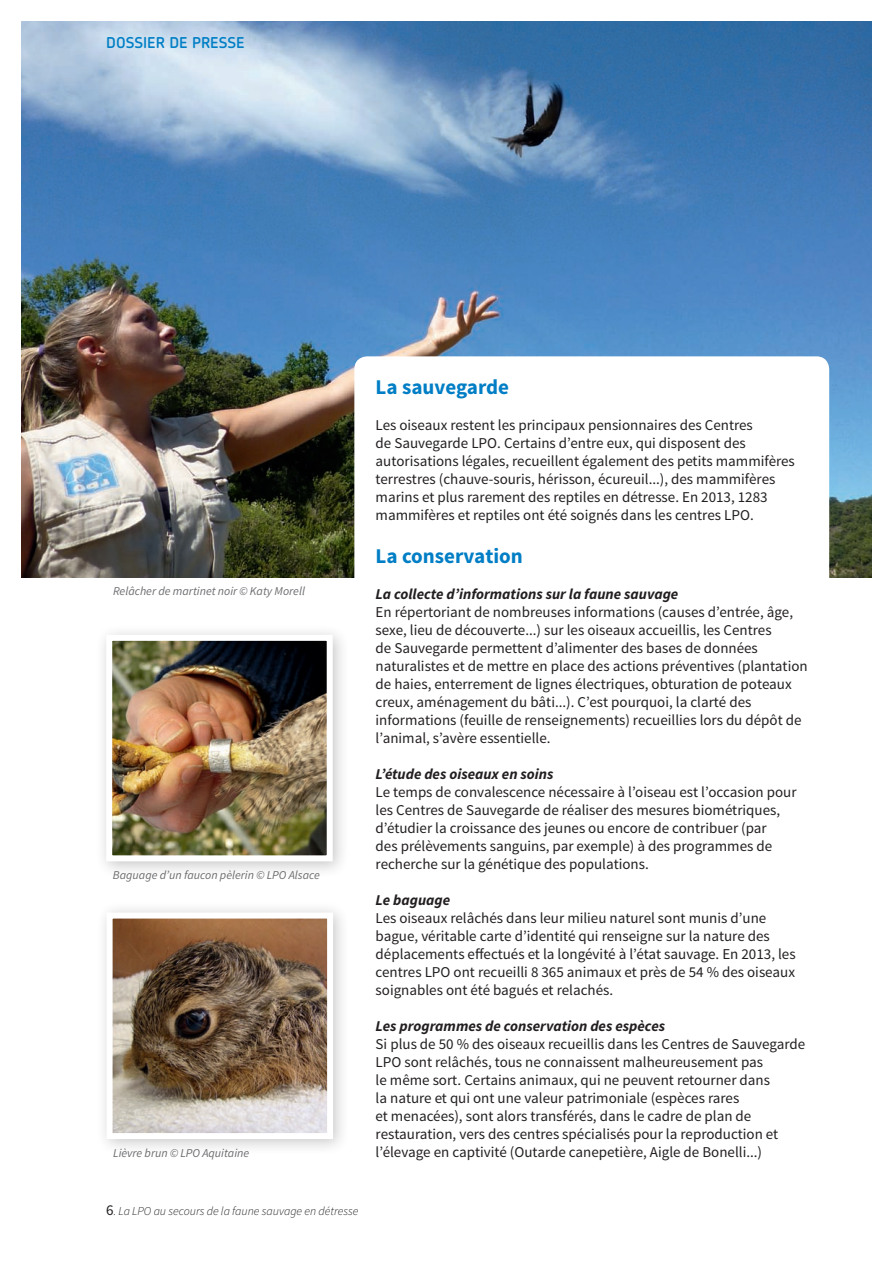
<style>
.page{position:relative;width:893px;height:1263px;background:#fff}
.page>*{position:absolute;margin:0;border:0;box-sizing:border-box;transform-origin:0 0}
.t1{font:700 21px "Source Sans Pro";color:#007ec5}
.t2{font:15px/18px "Source Sans Pro";color:#231f20}
.t3{font:italic 700 15px "Source Sans Pro";color:#231f20}
.t4{font:600 15px "Chevin";color:#007ec5}
.t5{font:italic 12px "Source Sans Pro";color:#6c6d70}
.t6{font:italic 300 12px "Source Sans Pro";color:#231f20}
.s1{font-weight:400;font-style:normal;font-size:15px}
</style>
<div class="page">
<img style="left:21px;top:21px;width:851px;height:556px">
<div style="left:354px;top:356px;width:475px;height:801px;background:#fff;border-radius:13px"></div>
<div style="left:94px;top:623px;width:255px;height:255px;background:#231f20;opacity:.25"></div>
<img style="left:113px;top:642px;width:213px;height:212px">
<div style="left:106px;top:635px;width:227px;height:226px;border:6px solid #fff"></div>
<div style="left:95px;top:901px;width:255px;height:254px;background:#231f20;opacity:.25"></div>
<img style="left:114px;top:919px;width:212px;height:213px">
<div style="left:107px;top:912px;width:226px;height:227px;border:6px solid #fff"></div>
<p class="t4" style="left:106px;top:33px;width:140px">DOSSIER DE PRESSE</p>
<p class="t5" style="left:113px;top:583px;width:193px">Relâcher de martinet noir © Katy Morell</p>
<p class="t5" style="left:113px;top:867px;width:209px">Baguage d’un faucon pèlerin © LPO Alsace</p>
<p class="t5" style="left:113px;top:1145px;width:138px">Lièvre brun © LPO Aquitaine</p>
<h1 class="t1" style="left:376px;top:373px;width:135px">La sauvegarde</h1>
<p class="t2" style="left:376px;top:416px;width:421px">Les oiseaux restent les principaux pensionnaires des Centres<br>de Sauvegarde LPO. Certains d’entre eux, qui disposent des autorisations légales, recueillent également des petits mammifères terrestres (chauve-souris, hérisson, écureuil...), des mammifères marins et plus rarement des reptiles en détresse. En 2013, 1283 mammifères et reptiles ont été soignés dans les centres LPO.</p>
<h1 class="t1" style="left:376px;top:543px;width:149px">La conservation</h1>
<p class="t3" style="left:376px;top:584px;width:304px">La collecte d’informations sur la faune sauvage</p>
<p class="t2" style="left:376px;top:603px;width:434px">En répertoriant de nombreuses informations (causes d’entrée, âge, sexe, lieu de découverte...) sur les oiseaux accueillis, les Centres<br>de Sauvegarde permettent d’alimenter des bases de données naturalistes et de mettre en place des actions préventives (plantation de haies, enterrement de lignes électriques, obturation de poteaux creux, aménagement du bâti...). C’est pourquoi, la clarté des informations (feuille de renseignements) recueillies lors du dépôt de l’animal, s’avère essentielle.</p>
<p class="t3" style="left:376px;top:764px;width:179px">L’étude des oiseaux en soins</p>
<p class="t2" style="left:376px;top:783px;width:422px">Le temps de convalescence nécessaire à l’oiseau est l’occasion pour les Centres de Sauvegarde de réaliser des mesures biométriques, d’étudier la croissance des jeunes ou encore de contribuer (par<br>des prélèvements sanguins, par exemple) à des programmes de recherche sur la génétique des populations.</p>
<p class="t3" style="left:376px;top:890px;width:76px">Le baguage</p>
<p class="t2" style="left:376px;top:909px;width:421px">Les oiseaux relâchés dans leur milieu naturel sont munis d’une bague, véritable carte d’identité qui renseigne sur la nature des déplacements effectués et la longévité à l’état sauvage. En 2013, les centres LPO ont recueilli 8 365 animaux et près de 54 % des oiseaux soignables ont été bagués et relachés.</p>
<p class="t3" style="left:376px;top:1016px;width:291px">Les programmes de conservation des espèces</p>
<p class="t2" style="left:376px;top:1035px;width:431px">Si plus de 50 % des oiseaux recueillis dans les Centres de Sauvegarde LPO sont relâchés, tous ne connaissent malheureusement pas<br>le même sort. Certains animaux, qui ne peuvent retourner dans<br>la nature et qui ont une valeur patrimoniale (espèces rares<br>et menacées), sont alors transférés, dans le cadre de plan de restauration, vers des centres spécialisés pour la reproduction et l’élevage en captivité (Outarde canepetière, Aigle de Bonelli...)</p>
<p class="t6" style="left:106px;top:1204px;width:254px"><span class="s1">6</span>. La LPO au secours de la faune sauvage en détresse</p>
</div>
